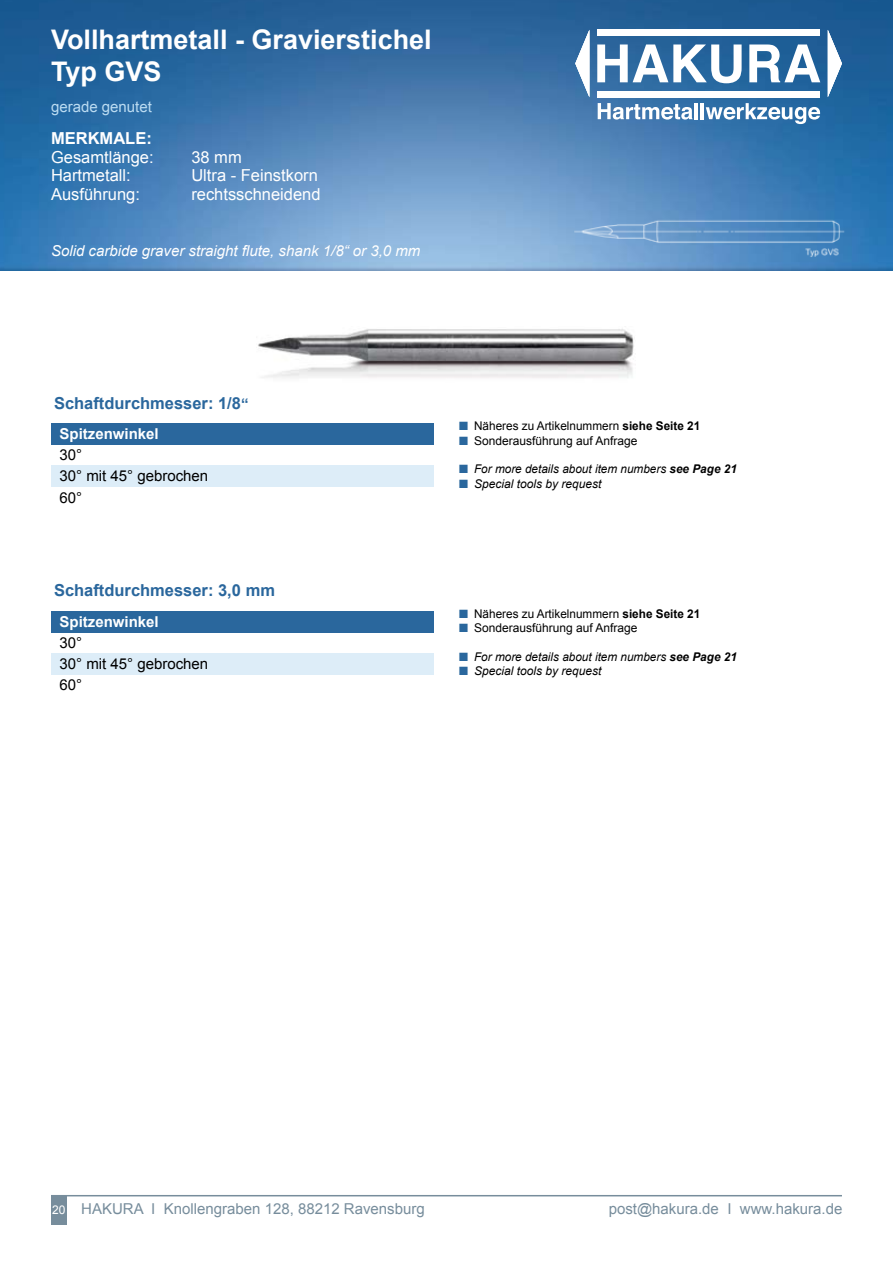
<style>
.page{position:relative;width:893px;height:1263px;background:#fff}
.page>*{position:absolute;margin:0;border:0;box-sizing:border-box;transform-origin:0 0}
.t1{font:700 27px/31.5px "Arial";color:#fff}
.t2{font:16.5px "Arial";color:#fff}
.t3{font:700 16.5px "Arial";color:#2a679d}
.t4{font:700 16.5px "Arial";color:#fff}
.t5{font:15px "Arial";color:#778d9c}
.t6{font:italic 15px "Arial";color:#fff}
.t7{font:15px/21.3px "Arial";color:#000}
.t8{font:700 15px "Arial";color:#fff}
.t9{font:15px "Arial";color:#bcdcf2}
.t10{font:12px "Arial";color:#000}
.t11{font:italic 12px "Arial";color:#000}
.s1{font-size:15px}
.s2{color:#2a679d}
.s3{font-weight:700}
.s4{font-size:12px;color:#fff}
</style>
<div class="page">
<img style="left:0;top:0;width:893px;height:270px">
<div style="left:597px;top:30px;width:223px;height:6px;background:#fff"></div>
<div style="left:597px;top:91px;width:223px;height:6px;background:#fff"></div>
<svg style="left:828px;top:30px;width:14px;height:67px"></svg>
<svg style="left:575px;top:30px;width:14px;height:67px"></svg>
<svg style="left:597px;top:44px;width:145px;height:39px"></svg>
<svg style="left:749px;top:44px;width:71px;height:38px"></svg>
<svg style="left:598px;top:103px;width:94px;height:17px"></svg>
<hr style="left:695px;top:103px;width:3px;height:16px;background:#fff">
<hr style="left:701px;top:103px;width:3px;height:16px;background:#fff">
<svg style="left:706px;top:103px;width:114px;height:21px"></svg>
<img style="left:258px;top:329px;width:376px;height:49px">
<img style="left:560px;top:207px;width:308px;height:53px">
<div style="left:51px;top:424px;width:383px;height:21px;background:#2a679d"></div>
<div style="left:51px;top:612px;width:383px;height:21px;background:#2a679d"></div>
<div style="left:51px;top:466px;width:383px;height:21px;background:#ddedf8"></div>
<div style="left:51px;top:653px;width:383px;height:22px;background:#ddedf8"></div>
<hr style="left:51px;top:1195px;width:791px;height:1px;background:#778d9c">
<div style="left:51px;top:1195px;width:16px;height:30px;background:#778d9c"></div>
<h1 class="t1" style="left:51px;top:25px;width:382px">Vollhartmetall - Gravierstichel<br>Typ GVS</h1>
<p class="t9" style="left:51px;top:97px;width:102px">gerade genutet</p>
<h2 class="t4" style="left:51px;top:127px;width:102px">MERKMALE:</h2>
<h2 class="t2" style="left:51px;top:146px;width:104px">Gesamtlänge:</h2>
<h2 class="t2" style="left:191px;top:146px;width:52px">38 mm</h2>
<h2 class="t2" style="left:51px;top:165px;width:81px">Hartmetall:</h2>
<h2 class="t2" style="left:191px;top:165px;width:128px">Ultra - Feinstkorn</h2>
<h2 class="t2" style="left:51px;top:184px;width:90px">Ausführung:</h2>
<h2 class="t2" style="left:191px;top:184px;width:131px">rechtsschneidend</h2>
<p class="t6" style="left:51px;top:241px;width:371px">Solid carbide graver straight flute, shank 1/8“ or 3,0 mm</p>
<h2 class="t3" style="left:54px;top:392px;width:196px">Schaftdurchmesser: 1/8<span class="s1">“</span></h2>
<p class="t8" style="left:60px;top:424px;width:101px">Spitzenwinkel</p>
<p class="t7" style="left:60px;top:444px;width:150px">30°<br>30° mit 45° gebrochen<br>60°</p>
<h2 class="t3" style="left:54px;top:580px;width:222px">Schaftdurchmesser: 3,0 mm</h2>
<p class="t8" style="left:60px;top:611px;width:101px">Spitzenwinkel</p>
<p class="t7" style="left:60px;top:632px;width:150px">30°<br>30° mit 45° gebrochen<br>60°</p>
<p class="t10" style="left:459px;top:418px;width:243px"><span class="s2">■</span> Näheres zu Artikelnummern <span class="s3">siehe Seite 21</span></p>
<p class="t10" style="left:459px;top:432px;width:180px"><span class="s2">■</span> Sonderausführung auf Anfrage</p>
<p class="t11" style="left:459px;top:461px;width:279px"><span class="s2">■</span> For more details about item numbers <span class="s3">see Page 21</span></p>
<p class="t11" style="left:459px;top:476px;width:144px"><span class="s2">■</span> Special tools by request</p>
<p class="t10" style="left:459px;top:606px;width:243px"><span class="s2">■</span> Näheres zu Artikelnummern <span class="s3">siehe Seite 21</span></p>
<p class="t10" style="left:459px;top:620px;width:180px"><span class="s2">■</span> Sonderausführung auf Anfrage</p>
<p class="t11" style="left:459px;top:649px;width:279px"><span class="s2">■</span> For more details about item numbers <span class="s3">see Page 21</span></p>
<p class="t11" style="left:459px;top:663px;width:144px"><span class="s2">■</span> Special tools by request</p>
<p class="t5" style="left:52px;top:1199px;width:374px"><span class="s4">20</span> HAKURA I Knollengraben 128, 88212 Ravensburg</p>
<p class="t5" style="left:609px;top:1199px;width:235px">post@hakura.de I www.hakura.de</p>
</div>
